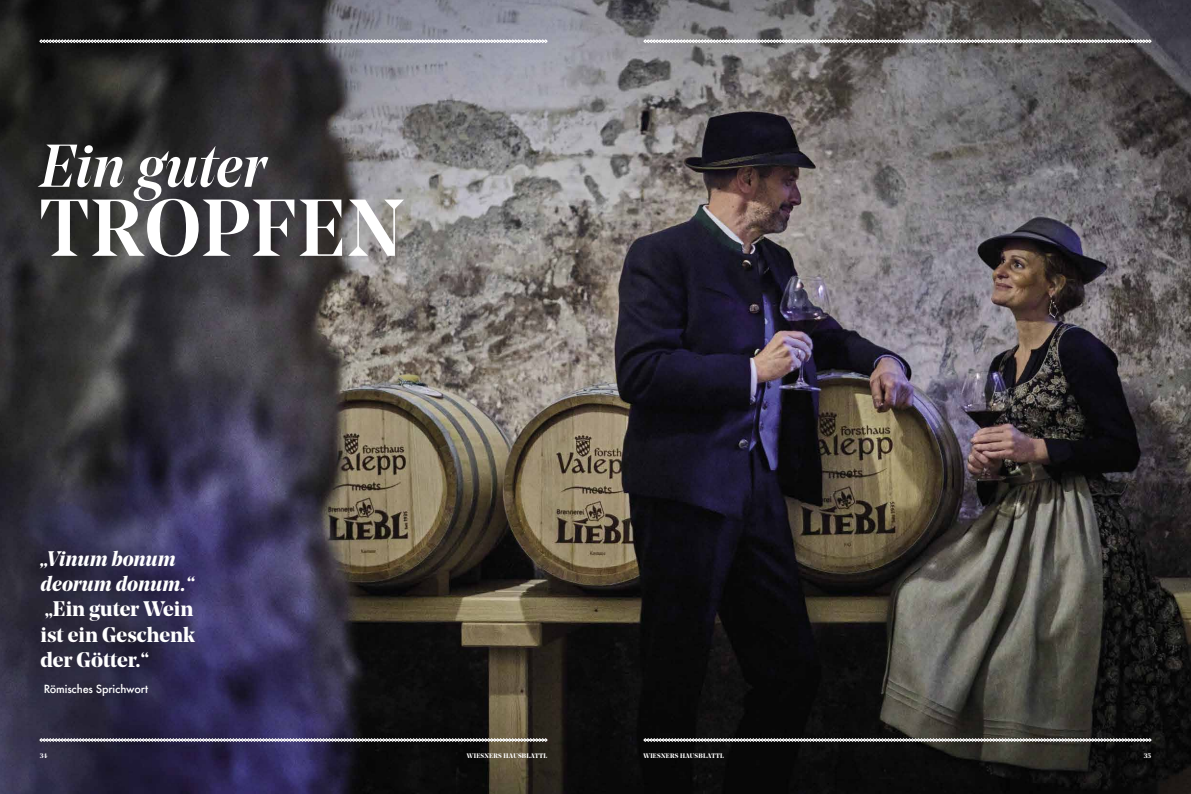
<style>
.page{position:relative;width:1191px;height:794px;background:#fff}
.page>*{position:absolute;margin:0;border:0;box-sizing:border-box;transform-origin:0 0}
.t1{font:500 80px "Noe Display";letter-spacing:.015em;color:#fff}
.t2{font:italic 500 60px "Noe Display";color:#fff}
.t3{font:700 21px/25.2px "Noe Display";color:#fff;text-align:justify}
.t4{font:italic 700 21px/25.2px "Noe Display";color:#fff}
.t5{font:500 11px "Futura";letter-spacing:-.02em;color:#fff}
.t6{font:700 6.5px "Noe Display";letter-spacing:.04em;color:#fff}
</style>
<div class="page">
<img style="left:0;top:0;width:1191px;height:794px">
<svg style="left:643px;top:738px;width:508px;height:3px"></svg>
<svg style="left:39px;top:738px;width:508px;height:3px"></svg>
<svg style="left:643px;top:39px;width:508px;height:4px"></svg>
<svg style="left:39px;top:39px;width:508px;height:4px"></svg>
<h2 class="t2" style="left:40px;top:128px;width:228px">Ein guter</h2>
<h1 class="t1" style="left:40px;top:177px;width:365px">TROPFEN</h1>
<h3 class="t4" style="left:41px;top:545px;width:155px">„Vinum bonum deorum donum.“</h3>
<h3 class="t3" style="left:41px;top:596px;width:156px">„Ein guter Wein ist ein Geschenk der Götter.“</h3>
<h3 class="t5" style="left:44px;top:681px;width:106px">Römisches Sprichwort</h3>
<p class="t6" style="left:40px;top:751px;width:9px">34</p>
<p class="t6" style="left:467px;top:751px;width:82px">WIESNERS HAUSBLATTL</p>
<p class="t6" style="left:643px;top:751px;width:82px">WIESNERS HAUSBLATTL</p>
<p class="t6" style="left:1143px;top:751px;width:9px">35</p>
</div>
